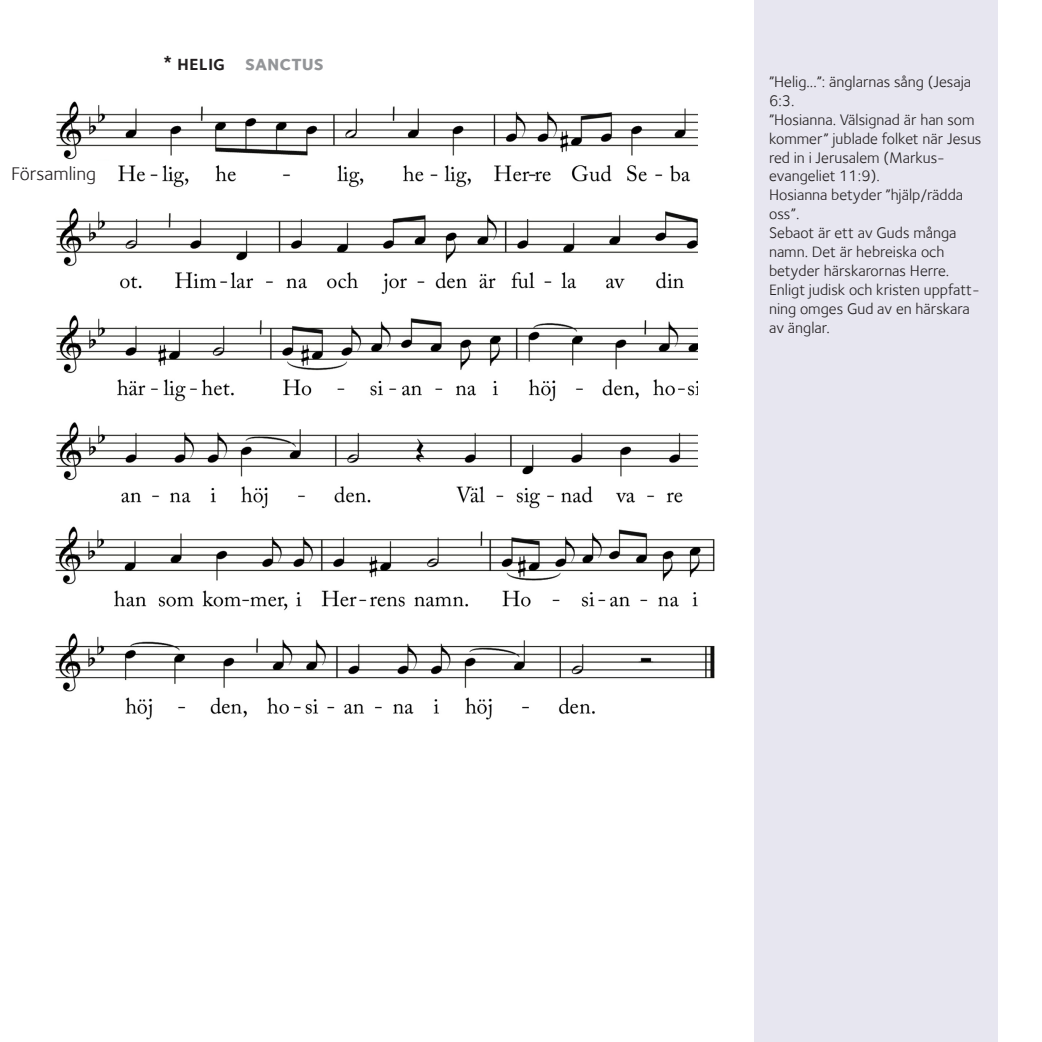
<style>
.page{position:relative;width:1042px;height:1042px;background:#fff}
.page>*{position:absolute;margin:0;border:0;box-sizing:border-box;transform-origin:0 0}
.Händelser{font:21px "Foundry Sterling Bold Expert";color:#939598}
.Foundry_bön{font:19.25px "Foundry Sterling";color:#231f20}
.Styckeformat_1{font:15.75px/18.9px "Foundry Sterling";color:#231f20}
.s1{font-family:"Foundry Sterling Demi Expert";color:#231f20}
</style>
<div class="page">
<img style="left:56px;top:101px;width:641px;height:408px">
<div style="left:78px;top:161px;width:31px;height:29px;background:#fff"></div>
<div style="left:754px;top:0;width:243px;height:1042px;background:#e7e6f0"></div>
<img style="left:55px;top:526px;width:660px;height:194px">
<p class="Foundry_bön" style="left:11px;top:162px;width:86px">Församling</p>
<p class="Händelser" style="left:163px;top:50px;width:162px"><span class="s1">* helig</span> sanctus</p>
<p class="Styckeformat_1" style="left:769px;top:72px;width:204px">”Helig...”: änglarnas sång (Jesaja<br>6:3.</p>
<p class="Styckeformat_1" style="left:769px;top:110px;width:214px">”Hosianna. Välsignad är han som kommer” jublade folket när Jesus red in i Jerusalem (Markus&shy;evangeliet 11:9).</p>
<p class="Styckeformat_1" style="left:769px;top:185px;width:196px">Hosianna betyder ”hjälp/rädda oss”.</p>
<p class="Styckeformat_1" style="left:769px;top:223px;width:189px">Sebaot är ett av Guds många namn. Det är hebreiska och betyder härskarornas Herre.</p>
<p class="Styckeformat_1" style="left:769px;top:280px;width:212px">Enligt judisk och kristen uppfatt&shy;ning omges Gud av en härskara av änglar.</p>
</div>
